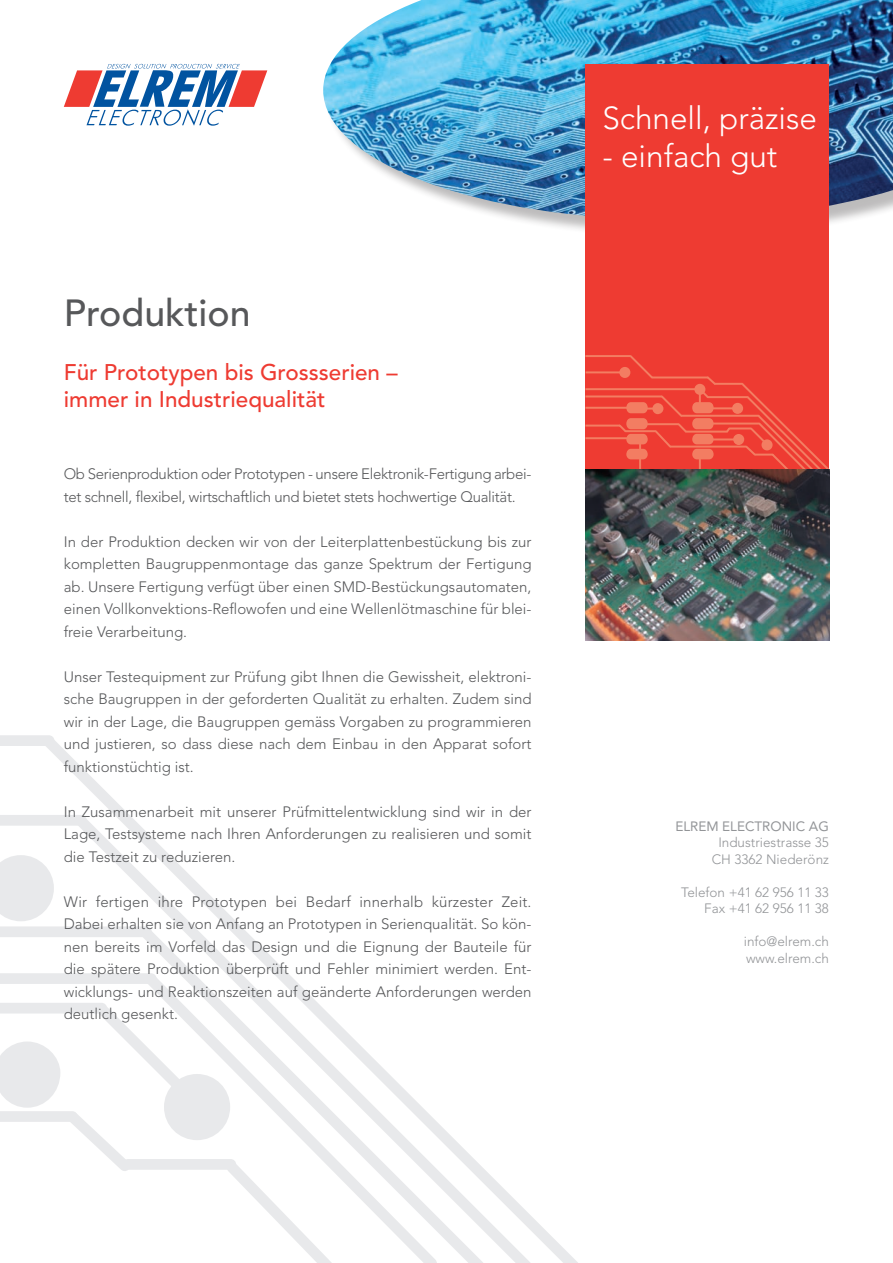
<style>
.page{position:relative;width:893px;height:1263px;background:#fff}
.page>*{position:absolute;margin:0;border:0;box-sizing:border-box;transform-origin:0 0}
.t1{font:500 37.5px "Avenir";color:#57585a}
.t2{font:300 31.5px "Avenir";color:#fff}
.t3{font:500 22.5px "Avenir";color:#ee3b32}
.t4{font:300 15px/22.5px "Avenir";color:#57585a;text-align:justify}
.t5{font:300 15px/22.5px "Avenir";letter-spacing:-.02em;color:#57585a}
.t6{font:300 13.5px "Avenir";color:#939598}
.t7{font:13.5px "Avenir";color:#939598}
</style>
<div class="page">
<div style="left:0;top:926px;width:146px;height:11px;background:#e6e7e9"></div>
<div style="left:0;top:815px;width:81px;height:11px;background:#e6e7e9"></div>
<div style="left:0;top:735px;width:49px;height:11px;background:#e6e7e9"></div>
<svg style="left:34px;top:735px;width:544px;height:528px"></svg>
<div style="left:0;top:973px;width:151px;height:11px;background:#e6e7e9"></div>
<svg style="left:130px;top:917px;width:364px;height:346px"></svg>
<svg style="left:136px;top:965px;width:311px;height:298px"></svg>
<svg style="left:0;top:855px;width:54px;height:66px"></svg>
<svg style="left:0;top:995px;width:343px;height:268px"></svg>
<div style="left:164px;top:1074px;width:66px;height:66px;background:#e6e7e9;border-radius:50%"></div>
<div style="left:325px;top:0;width:568px;height:238px;background:#231f20;opacity:.3"></div>
<img style="left:323px;top:0;width:570px;height:220px">
<svg style="left:64px;top:64px;width:203px;height:62px"></svg>
<div style="left:585px;top:64px;width:244px;height:569px;background:#ee3b32"></div>
<hr style="left:585px;top:355px;width:45px;height:2px;background:#f37d62">
<hr style="left:585px;top:395px;width:77px;height:2px;background:#f37d62">
<hr style="left:585px;top:388px;width:113px;height:2px;background:#f37d62">
<hr style="left:585px;top:425px;width:35px;height:2px;background:#f37d62">
<hr style="left:585px;top:407px;width:46px;height:2px;background:#f37d62">
<hr style="left:585px;top:437px;width:46px;height:2px;background:#f37d62">
<hr style="left:682px;top:415px;width:76px;height:2px;background:#f37d62">
<hr style="left:686px;top:431px;width:41px;height:2px;background:#f37d62">
<hr style="left:708px;top:396px;width:40px;height:2px;background:#f37d62">
<hr style="left:670px;top:446px;width:76px;height:2px;background:#f37d62">
<hr style="left:702px;top:407px;width:38px;height:2px;background:#f37d62">
<hr style="left:702px;top:438px;width:37px;height:2px;background:#f37d62">
<hr style="left:586px;top:371px;width:35px;height:2px;background:#f37d62">
<hr style="left:715px;top:383px;width:27px;height:2px;background:#f37d62">
<hr style="left:702px;top:423px;width:57px;height:2px;background:#f37d62">
<svg style="left:724px;top:382px;width:106px;height:90px"></svg>
<div style="left:732px;top:403px;width:11px;height:11px;background:#f37d62;border-radius:50%"></div>
<div style="left:733px;top:434px;width:11px;height:11px;background:#f37d62;border-radius:50%"></div>
<svg style="left:617px;top:355px;width:100px;height:115px"></svg>
<div style="left:692px;top:434px;width:22px;height:10px;background:#f37d62;border-radius:5px"></div>
<div style="left:626px;top:434px;width:22px;height:10px;background:#f37d62;border-radius:5px"></div>
<div style="left:692px;top:449px;width:22px;height:10px;background:#f37d62;border-radius:5px"></div>
<div style="left:626px;top:449px;width:22px;height:10px;background:#f37d62;border-radius:5px"></div>
<div style="left:761px;top:439px;width:12px;height:11px;background:#f37d62;border-radius:50%"></div>
<img style="left:585px;top:470px;width:244px;height:170px">
<p class="t1" style="left:64px;top:292px;width:188px">Produktion</p>
<p class="t3" style="left:64px;top:360px;width:335px">Für Prototypen bis Grossserien –</p>
<p class="t3" style="left:64px;top:387px;width:263px">immer in Industriequalität</p>
<p class="t5" style="left:64px;top:463px;width:469px">Ob Serienproduktion oder Prototypen - unsere Elektronik-Fertigung arbei&shy;tet schnell, flexibel, wirtschaftlich und bietet stets hochwertige Qualität.</p>
<p class="t4" style="left:64px;top:530px;width:469px">In der Produktion decken wir von der Leiterplattenbestückung bis zur kompletten Baugruppenmontage das ganze Spektrum der Fertigung ab. Unsere Fertigung verfügt über einen SMD-Bestückungsautomaten, einen Vollkonvektions-Reflowofen und eine Wellenlötmaschine für blei&shy;freie Verarbeitung.</p>
<p class="t4" style="left:64px;top:665px;width:469px">Unser Testequipment zur Prüfung gibt Ihnen die Gewissheit, elektroni&shy;sche Baugruppen in der geforderten Qualität zu erhalten. Zudem sind wir in der Lage, die Baugruppen gemäss Vorgaben zu programmieren und justieren, so dass diese nach dem Einbau in den Apparat sofort funktionstüchtig ist.</p>
<p class="t4" style="left:64px;top:800px;width:469px">In Zusammenarbeit mit unserer Prüfmittelentwicklung sind wir in der Lage, Testsysteme nach Ihren Anforderungen zu realisieren und somit die Testzeit zu reduzieren.</p>
<p class="t4" style="left:64px;top:890px;width:469px">Wir fertigen ihre Prototypen bei Bedarf innerhalb kürzester Zeit.<br>Dabei erhalten sie von Anfang an Prototypen in Serienqualität. So kön&shy;nen bereits im Vorfeld das Design und die Eignung der Bauteile für die spätere Produktion überprüft und Fehler minimiert werden. Ent&shy;wicklungs- und Reaktionszeiten auf geänderte Anforderungen werden deutlich gesenkt.</p>
<p class="t2" style="left:602px;top:100px;width:216px">Schnell, präzise</p>
<p class="t2" style="left:602px;top:137px;width:177px">- einfach gut</p>
<p class="t7" style="left:675px;top:818px;width:155px">ELREM ELECTRONIC AG</p>
<p class="t6" style="left:718px;top:835px;width:112px">Industriestrasse 35</p>
<p class="t6" style="left:712px;top:851px;width:119px">CH 3362 Niederönz</p>
<p class="t6" style="left:681px;top:884px;width:149px">Telefon +41 62 956 11 33</p>
<p class="t6" style="left:704px;top:901px;width:126px">Fax +41 62 956 11 38</p>
<p class="t6" style="left:744px;top:934px;width:87px">info@elrem.ch</p>
<p class="t6" style="left:746px;top:950px;width:84px">www.elrem.ch</p>
</div>
